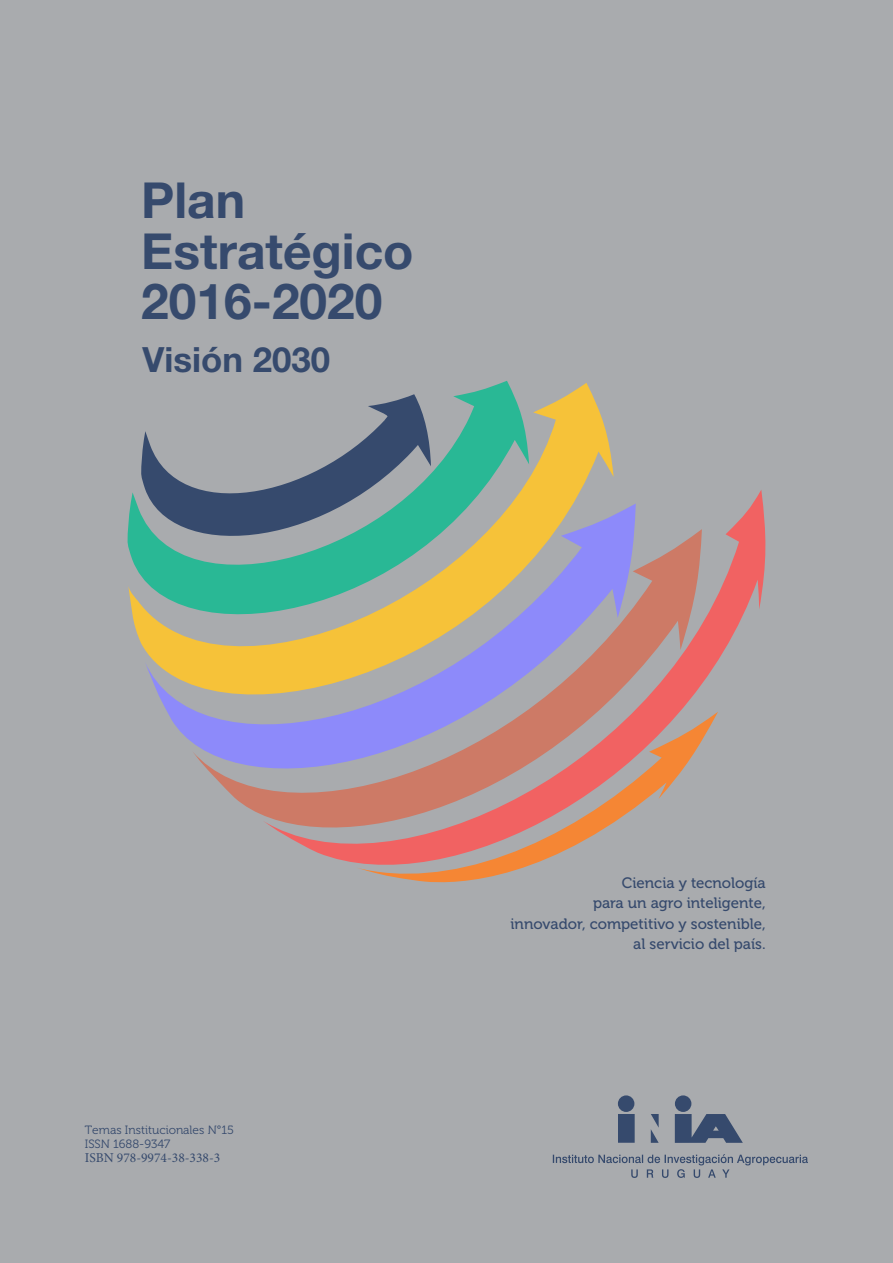
<style>
.page{position:relative;width:893px;height:1263px;background:#a9abae}
.page>*{position:absolute;margin:0;border:0;box-sizing:border-box;transform-origin:0 0}
.t1{font:700 49.65px/50.4px "Helvetica Neue LT Std";color:#364a6d}
.t2{font:700 34.8px "Helvetica Neue LT Std";color:#364a6d}
.t3{font:15px/20.5px "Museo 500";color:#364a6d;text-align:right}
.t4{font:13.5px "Minion Pro";color:#364a6d}
.t5{font:12px/14px "Museo 300";color:#364a6d}
</style>
<div class="page">
<svg style="left:618px;top:1095px;width:125px;height:48px"></svg>
<svg style="left:553px;top:1154px;width:255px;height:24px"></svg>
<svg style="left:529px;top:383px;width:85px;height:107px;fill:#f6c239"></svg>
<svg style="left:145px;top:660px;width:47px;height:82px"></svg>
<svg style="left:192px;top:660px;width:71px;height:155px"></svg>
<svg style="left:263px;top:490px;width:503px;height:373px"></svg>
<svg style="left:356px;top:712px;width:362px;height:171px"></svg>
<svg style="left:128px;top:381px;width:401px;height:279px"></svg>
<svg style="left:368px;top:394px;width:63px;height:13px"></svg>
<svg style="left:141px;top:407px;width:328px;height:154px"></svg>
<h1 class="t1" style="left:141px;top:182px;width:274px">Plan<br>Estratégico<br>2016-2020</h1>
<h2 class="t2" style="left:143px;top:348px;width:189px">Visión 2030</h2>
<p class="t5" style="left:85px;top:1124px;width:151px">Temas Institucionales N°15<br>ISSN 1688-9347</p>
<p class="t4" style="left:85px;top:1149px;width:137px">ISBN 978-9974-38-338-3</p>
<p class="t3" style="left:510px;top:873px;width:257px">Ciencia y tecnología<br>para un agro inteligente,<br>innovador, competitivo y sostenible, al servicio del país.</p>
</div>
